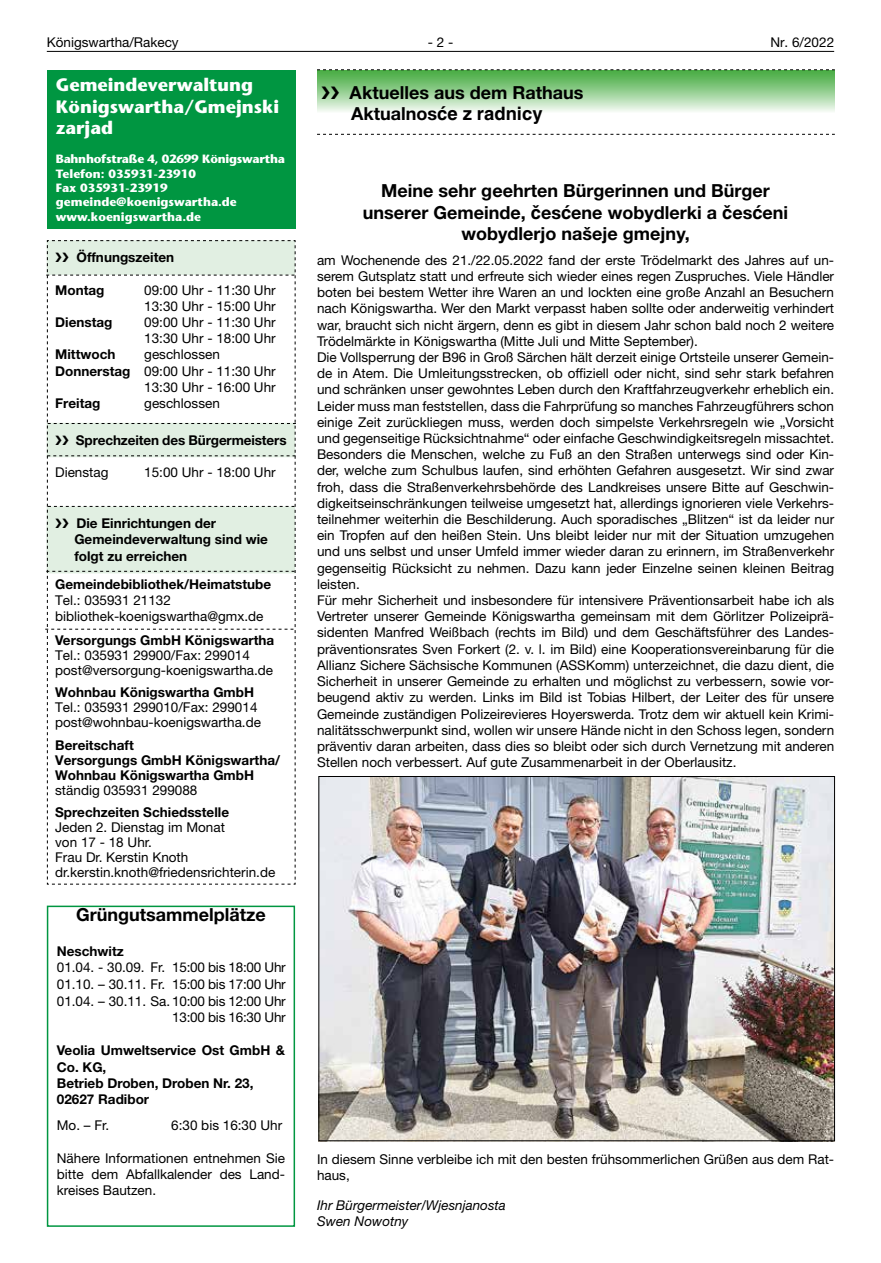
<style>
.page{position:relative;width:881px;height:1263px;background:#fff}
.page>*{position:absolute;margin:0;border:0;box-sizing:border-box;transform-origin:0 0}
.t1{font:700 18px/21.6px "Helvetica Neue LT";color:#000;text-align:center}
.t2{font:700 18px/21.6px "Stone Sans";color:#fff}
.t3{font:700 18px "H Central";color:#000}
.t4{font:13.5px/16.2px "Helvetica Neue LT";color:#000}
.t5{font:700 13.5px/16.2px "Helvetica Neue LT";color:#000}
.t6{font:13.5px/16.6px "Helvetica Neue LT";letter-spacing:-.02em;color:#000;text-align:right}
.t7{font:italic 13.5px/16.2px "Helvetica Neue LT";color:#000}
.t8{font:700 12px/14.4px "Stone Sans";color:#fff}
.s1{font-family:"Helvetica Neue LT"}
.s2{font-weight:700}
.s3{font-family:"H Central"}
</style>
<div class="page">
<hr style="left:47px;top:51px;width:786px;height:1px;background:#000">
<svg style="left:317px;top:70px;width:517px;height:64px"></svg>
<svg style="left:317px;top:69px;width:517px;height:1px"></svg>
<svg style="left:317px;top:134px;width:517px;height:1px"></svg>
<img style="left:320px;top:778px;width:512px;height:361px">
<div style="left:47px;top:70px;width:249px;height:158px;background:#009641"></div>
<div style="left:47px;top:905px;width:248px;height:322px;border:2px solid #009641"></div>
<svg style="left:322px;top:86px;width:17px;height:13px"></svg>
<svg style="left:45px;top:240px;width:251px;height:645px"></svg>
<p class="t4" style="left:47px;top:34px;width:133px">Königswartha/Rakecy</p>
<p class="t4" style="left:427px;top:34px;width:27px">- 2 -</p>
<p class="t4" style="left:770px;top:34px;width:65px">Nr. 6/2022</p>
<h1 class="t1" style="left:349px;top:81px;width:235px">Aktuelles aus dem Rathaus</h1>
<h1 class="t3" style="left:351px;top:102px;width:193px"><span class="s1">Aktualnos</span>çe z radnicy</h1>
<h1 class="t2" style="left:56px;top:74px;width:225px">Gemeindeverwaltung<br>Königswartha/Gmejnski zarjad</h1>
<p class="t8" style="left:56px;top:152px;width:230px">Bahnhofstraße 4, 02699 Königswartha<br>Telefon: 035931-23910<br>Fax 035931-23919 gemeinde@koenigswartha.de www.koenigswartha.de</p>
<p class="t5" style="left:76px;top:249px;width:99px">Öffnungszeiten</p>
<p class="t5" style="left:55px;top:281px;width:51px">Montag</p>
<p class="t4" style="left:144px;top:281px;width:133px">09:00 Uhr - 11:30 Uhr<br>13:30 Uhr - 15:00 Uhr</p>
<p class="t5" style="left:55px;top:314px;width:59px">Dienstag</p>
<p class="t4" style="left:144px;top:314px;width:133px">09:00 Uhr - 11:30 Uhr<br>13:30 Uhr - 18:00 Uhr</p>
<p class="t5" style="left:55px;top:346px;width:62px">Mittwoch</p>
<p class="t4" style="left:144px;top:346px;width:77px">geschlossen</p>
<p class="t4" style="left:55px;top:362px;width:222px"><span class="s2">Donnerstag</span> 09:00 Uhr - 11:30 Uhr</p>
<p class="t4" style="left:144px;top:379px;width:133px">13:30 Uhr - 16:00 Uhr</p>
<p class="t5" style="left:55px;top:395px;width:47px">Freitag</p>
<p class="t4" style="left:144px;top:395px;width:77px">geschlossen</p>
<p class="t5" style="left:76px;top:431px;width:212px">Sprechzeiten des Bürgermeisters</p>
<p class="t4" style="left:55px;top:464px;width:55px">Dienstag</p>
<p class="t4" style="left:144px;top:464px;width:133px">15:00 Uhr - 18:00 Uhr</p>
<p class="t5" style="left:74px;top:515px;width:195px">Die Einrichtungen der<br>Gemeindeverwaltung sind wie folgt zu erreichen</p>
<p class="t5" style="left:55px;top:575px;width:217px">Gemeindebibliothek/Heimatstube</p>
<p class="t4" style="left:55px;top:592px;width:210px">Tel.: 035931 21132 bibliothek-koenigswartha@gmx.de</p>
<p class="t5" style="left:55px;top:631px;width:220px">Versorgungs GmbH Königswartha</p>
<p class="t4" style="left:55px;top:647px;width:219px;line-height:15px">Tel.: 035931 29900/Fax: 299014 post@versorgung-koenigswartha.de</p>
<p class="t5" style="left:55px;top:684px;width:200px">Wohnbau Königswartha GmbH</p>
<p class="t4" style="left:55px;top:700px;width:207px;line-height:15px">Tel.: 035931 299010/Fax: 299014 post@wohnbau-koenigswartha.de</p>
<p class="t5" style="left:55px;top:737px;width:226px;line-height:15px">Bereitschaft<br>Versorgungs GmbH Königswartha/<br>Wohnbau Königswartha GmbH</p>
<p class="t4" style="left:55px;top:781px;width:144px">ständig 035931 299088</p>
<p class="t5" style="left:55px;top:804px;width:175px">Sprechzeiten Schiedsstelle</p>
<p class="t4" style="left:55px;top:820px;width:221px;line-height:15px">Jeden 2. Dienstag im Monat<br>von 17 - 18 Uhr.<br>Frau Dr. Kerstin Knoth dr.kerstin.knoth@friedensrichterin.de</p>
<h1 class="t1" style="left:76px;top:904px;width:191px">Grüngutsammelplätze</h1>
<p class="t5" style="left:57px;top:942px;width:68px">Neschwitz</p>
<p class="t6" style="left:57px;top:959px;width:230px">01.04. - 30.09. Fr. 15:00 bis 18:00 Uhr 01.10. – 30.11. Fr. 15:00 bis 17:00 Uhr 01.04. – 30.11. Sa. 10:00 bis 12:00 Uhr 13:00 bis 16:30 Uhr</p>
<p class="t5" style="left:57px;top:1042px;width:230px">Veolia Umweltservice Ost GmbH &amp;<br>Co. KG,<br>Betrieb Droben, Droben Nr. 23,<br>02627 Radibor</p>
<p class="t4" style="left:57px;top:1117px;width:54px">Mo. – Fr.</p>
<p class="t4" style="left:171px;top:1117px;width:112px">6:30 bis 16:30 Uhr</p>
<p class="t4" style="left:57px;top:1150px;width:230px;text-align:justify">Nähere Informationen entnehmen Sie bitte dem Abfallkalender des Land&shy;kreises Bautzen.</p>
<h1 class="t1" style="left:363px;top:179px;width:426px">Meine sehr geehrten Bürgerinnen und Bürger unserer Gemeinde, <span class="s3">ã</span>es<span class="s3">ç</span>ene wobydlerki a <span class="s3">ã</span>es<span class="s3">ç</span>eni wobydlerjo našeje gmejny,</h1>
<p class="t4" style="left:317px;top:252px;width:518px">am Wochenende des 21./22.05.2022 fand der erste Trödelmarkt des Jahres auf un&shy;serem Gutsplatz statt und erfreute sich wieder eines regen Zuspruches. Viele Händler boten bei bestem Wetter ihre Waren an und lockten eine große Anzahl an Besuchern nach Königswartha. Wer den Markt verpasst haben sollte oder anderweitig verhindert war, braucht sich nicht ärgern, denn es gibt in diesem Jahr schon bald noch 2 weitere Trödelmärkte in Königswartha (Mitte Juli und Mitte September).<br>Die Vollsperrung der B96 in Groß Särchen hält derzeit einige Ortsteile unserer Gemein&shy;de in Atem. Die Umleitungsstrecken, ob offiziell oder nicht, sind sehr stark befahren und schränken unser gewohntes Leben durch den Kraftfahrzeugverkehr erheblich ein.<br>Leider muss man feststellen, dass die Fahrprüfung so manches Fahrzeugführers schon einige Zeit zurückliegen muss, werden doch simpelste Verkehrsregeln wie „Vorsicht und gegenseitige Rücksichtnahme“ oder einfache Geschwindigkeitsregeln missachtet.<br>Besonders die Menschen, welche zu Fuß an den Straßen unterwegs sind oder Kin&shy;der, welche zum Schulbus laufen, sind erhöhten Gefahren ausgesetzt. Wir sind zwar froh, dass die Straßenverkehrsbehörde des Landkreises unsere Bitte auf Geschwin&shy;digkeitseinschränkungen teilweise umgesetzt hat, allerdings ignorieren viele Verkehrs&shy;teilnehmer weiterhin die Beschilderung. Auch sporadisches „Blitzen“ ist da leider nur ein Tropfen auf den heißen Stein. Uns bleibt leider nur mit der Situation umzugehen und uns selbst und unser Umfeld immer wieder daran zu erinnern, im Straßenverkehr gegenseitig Rücksicht zu nehmen. Dazu kann jeder Einzelne seinen kleinen Beitrag leisten.<br>Für mehr Sicherheit und insbesondere für intensivere Präventionsarbeit habe ich als Vertreter unserer Gemeinde Königswartha gemeinsam mit dem Görlitzer Polizeiprä&shy;sidenten Manfred Weißbach (rechts im Bild) und dem Geschäftsführer des Landes&shy;präventionsrates Sven Forkert (2. v. l. im Bild) eine Kooperationsvereinbarung für die Allianz Sichere Sächsische Kommunen (ASSKomm) unterzeichnet, die dazu dient, die Sicherheit in unserer Gemeinde zu erhalten und möglichst zu verbessern, sowie vor&shy;beugend aktiv zu werden. Links im Bild ist Tobias Hilbert, der Leiter des für unsere Gemeinde zuständigen Polizeirevieres Hoyerswerda. Trotz dem wir aktuell kein Krimi&shy;nalitätsschwerpunkt sind, wollen wir unsere Hände nicht in den Schoss legen, sondern präventiv daran arbeiten, dass dies so bleibt oder sich durch Vernetzung mit anderen Stellen noch verbessert. Auf gute Zusammenarbeit in der Oberlausitz.</p>
<p class="t4" style="left:317px;top:1150px;width:518px">In diesem Sinne verbleibe ich mit den besten frühsommerlichen Grüßen aus dem Rat&shy;haus,</p>
<p class="t7" style="left:317px;top:1196px;width:190px">Ihr Bürgermeister/Wjesnjanosta<br>Swen Nowotny</p>
</div>
